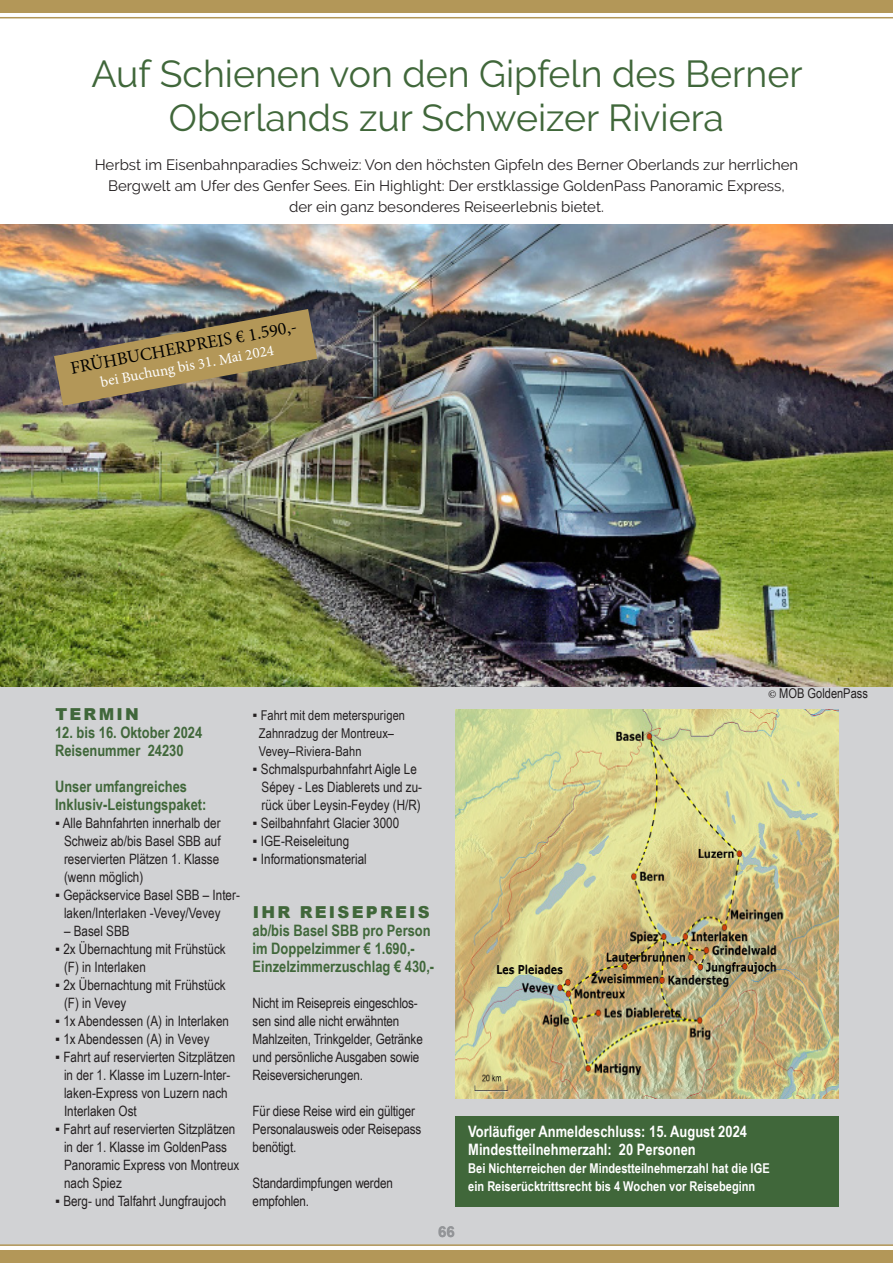
<style>
.page{position:relative;width:893px;height:1263px;background:#fff}
.page>*{position:absolute;margin:0;border:0;box-sizing:border-box;transform-origin:0 0}
._01_Headline_R{font:37.5px/43.5px "Raleway";color:#40673a;text-align:center}
.t1{font:18px "Minion Pro";color:#000}
._08_Kasten_Fließtext_R{font:900 16.5px "Arial";letter-spacing:.135em;color:#40673a}
._03_Termin_Reisepreis_R{font:900 16.5px "Arial";letter-spacing:.135em;color:#40673a}
._06_Inkl_Leistung_R{font:700 15.75px "Arial Narrow";color:#40673a}
._09_Anmeldeschluss_R{font:700 15.75px "Arial Narrow";color:#fff}
._04_Reisedatum_R{font:700 15.75px "Arial Narrow";color:#40673a}
._05_Reisenummer_R{font:700 15.75px "Arial Narrow";color:#40673a}
._02_Einleitung_R{font:15px "Raleway";color:#231f20}
.t2{font:15px "Minion Pro";color:#fff}
.t3{font:700 15px "Arial";color:#939598}
._08_Kasten_Fließtext_R-2{font:14.25px/18px "Arial Narrow";color:#231f20}
._09_Anmeldeschluss_R-2{font:700 13.5px "Arial Narrow";color:#fff}
._10_Fliesstext_R{font:13.5px "Arial Narrow";letter-spacing:.005em;color:#231f20}
.s1{font-size:14.25px}
.s2{font-family:"Minion Pro";font-size:12px}
</style>
<div class="page">
<div style="left:0;top:684px;width:893px;height:561px;background:#d1d2d4"></div>
<div style="left:455px;top:1116px;width:384px;height:90px;background:#40673a"></div>
<div style="left:0;top:0;width:893px;height:13px;background:#b39758"></div>
<hr style="left:0;top:17px;width:893px;height:1px;background:#b39758">
<hr style="left:0;top:1244px;width:893px;height:2px;background:#b39758">
<div style="left:0;top:1250px;width:893px;height:13px;background:#b39758"></div>
<img style="left:0;top:225px;width:893px;height:461px">
<svg style="left:54px;top:309px;width:263px;height:97px;background:#867757"></svg>
<img style="left:455px;top:709px;width:384px;height:389px">
<p class="_01_Headline_R" style="left:91px;top:52px;width:713px">Auf Schienen von den Gipfeln des Berner<br>Oberlands zur Schweizer Riviera</p>
<p class="_02_Einleitung_R" style="left:95px;top:156px;width:705px">Herbst im Eisenbahnparadies Schweiz: Von den höchsten Gipfeln des Berner Oberlands zur herrlichen</p>
<p class="_02_Einleitung_R" style="left:108px;top:177px;width:678px">Bergwelt am Ufer des Genfer Sees. Ein Highlight: Der erstklassige GoldenPass Panoramic Express,</p>
<p class="_02_Einleitung_R" style="left:289px;top:198px;width:316px">der ein ganz besonderes Reiseerlebnis bietet.</p>
<p class="t1" style="left:68px;top:355px;width:231px;rotate:-10deg">FRÜHBUCHERPREIS € 1.590,-</p>
<p class="t2" style="left:99px;top:373px;width:178px;rotate:-11deg">bei Buchung bis 31. Mai 2024</p>
<p class="_03_Termin_Reisepreis_R" style="left:55px;top:702px;width:85px">TERMIN</p>
<p class="_04_Reisedatum_R" style="left:55px;top:721px;width:149px">12. bis 16. Oktober 2024</p>
<p class="_05_Reisenummer_R" style="left:55px;top:739px;width:130px">Reisenummer 24230</p>
<p class="_06_Inkl_Leistung_R" style="left:55px;top:775px;width:134px">Unser umfangreiches</p>
<p class="_06_Inkl_Leistung_R" style="left:55px;top:793px;width:153px">Inklusiv-Leistungspaket:</p>
<p class="_08_Kasten_Fließtext_R-2" style="left:64px;top:813px;width:158px;text-align:justify;text-indent:-9px">▪ Alle Bahnfahrten innerhalb der Schweiz ab/bis Basel SBB auf reservierten Plätzen 1. Klasse (wenn möglich)</p>
<p class="_08_Kasten_Fließtext_R-2" style="left:64px;top:885px;width:177px;text-indent:-9px">▪ Gepäckservice Basel SBB – Inter&shy;laken/Interlaken -Vevey/Vevey</p>
<p class="_08_Kasten_Fließtext_R-2" style="left:64px;top:921px;width:67px">– Basel SBB</p>
<p class="_08_Kasten_Fließtext_R-2" style="left:64px;top:939px;width:163px;text-indent:-9px">▪ 2x Übernachtung mit Frühstück (F) in Interlaken</p>
<p class="_08_Kasten_Fließtext_R-2" style="left:64px;top:975px;width:163px;text-indent:-9px">▪ 2x Übernachtung mit Frühstück (F) in Vevey</p>
<p class="_08_Kasten_Fließtext_R-2" style="left:55px;top:1011px;width:175px">▪ 1x Abendessen (A) in Interlaken</p>
<p class="_08_Kasten_Fließtext_R-2" style="left:55px;top:1029px;width:156px">▪ 1x Abendessen (A) in Vevey</p>
<p class="_08_Kasten_Fließtext_R-2" style="left:64px;top:1047px;width:173px;text-indent:-9px">▪ Fahrt auf reservierten Sitzplätzen in der 1. Klasse im Luzern-Inter&shy;laken-Express von Luzern nach<br>Interlaken Ost</p>
<p class="_08_Kasten_Fließtext_R-2" style="left:64px;top:1119px;width:177px;text-indent:-9px">▪ Fahrt auf reservierten Sitzplätzen in der 1. Klasse im GoldenPass<br>Panoramic Express von Montreux nach Spiez</p>
<p class="_08_Kasten_Fließtext_R-2" style="left:55px;top:1191px;width:173px">▪ Berg- und Talfahrt Jungfraujoch</p>
<p class="_10_Fliesstext_R" style="left:253px;top:705px;width:154px"><span class="s1">▪</span> Fahrt mit dem meterspurigen</p>
<p class="_10_Fliesstext_R" style="left:259px;top:723px;width:137px">Zahnradzug der Montreux–</p>
<p class="_10_Fliesstext_R" style="left:259px;top:741px;width:104px">Vevey–Riviera-Bahn</p>
<p class="_08_Kasten_Fließtext_R-2" style="left:262px;top:759px;width:162px;text-indent:-9px">▪ Schmalspurbahnfahrt Aigle Le<br>Sépey - Les Diablerets und zu&shy;rück über Leysin-Feydey (H/R)</p>
<p class="_08_Kasten_Fließtext_R-2" style="left:253px;top:813px;width:148px">▪ Seilbahnfahrt Glacier 3000</p>
<p class="_08_Kasten_Fließtext_R-2" style="left:253px;top:831px;width:98px">▪ IGE-Reiseleitung</p>
<p class="_08_Kasten_Fließtext_R-2" style="left:253px;top:849px;width:116px">▪ Informationsmaterial</p>
<p class="_08_Kasten_Fließtext_R" style="left:253px;top:900px;width:178px">IHR REISEPREIS</p>
<p class="_06_Inkl_Leistung_R" style="left:253px;top:919px;width:180px">ab/bis Basel SBB pro Person</p>
<p class="_06_Inkl_Leistung_R" style="left:253px;top:937px;width:164px">im Doppelzimmer € 1.690,-</p>
<p class="_06_Inkl_Leistung_R" style="left:253px;top:955px;width:183px">Einzelzimmerzuschlag € 430,-</p>
<p class="_08_Kasten_Fließtext_R-2" style="left:253px;top:993px;width:172px">Nicht im Reisepreis eingeschlos&shy;sen sind alle nicht erwähnten<br>Mahlzeiten, Trinkgelder, Getränke und persönliche Ausgaben sowie<br>Reiseversicherungen.</p>
<p class="_08_Kasten_Fließtext_R-2" style="left:253px;top:1101px;width:170px">Für diese Reise wird ein gültiger<br>Personalausweis oder Reisepass benötigt.</p>
<p class="_08_Kasten_Fließtext_R-2" style="left:253px;top:1173px;width:142px">Standardimpfungen werden</p>
<p class="_08_Kasten_Fließtext_R-2" style="left:253px;top:1191px;width:58px">empfohlen.</p>
<p class="t3" style="left:438px;top:1221px;width:18px">66</p>
<p class="_10_Fliesstext_R" style="left:768px;top:683px;width:101px"><span class="s2">©</span> MOB GoldenPass</p>
<p class="_09_Anmeldeschluss_R" style="left:468px;top:1120px;width:280px">Vorläufiger Anmeldeschluss: 15. August 2024</p>
<p class="_09_Anmeldeschluss_R" style="left:468px;top:1138px;width:229px">Mindestteilnehmerzahl: 20 Personen</p>
<p class="_09_Anmeldeschluss_R-2" style="left:468px;top:1158px;width:303px">Bei Nichterreichen der Mindestteilnehmerzahl hat die IGE</p>
<p class="_09_Anmeldeschluss_R-2" style="left:468px;top:1176px;width:289px">ein Reiserücktrittsrecht bis 4 Wochen vor Reisebeginn</p>
</div>
